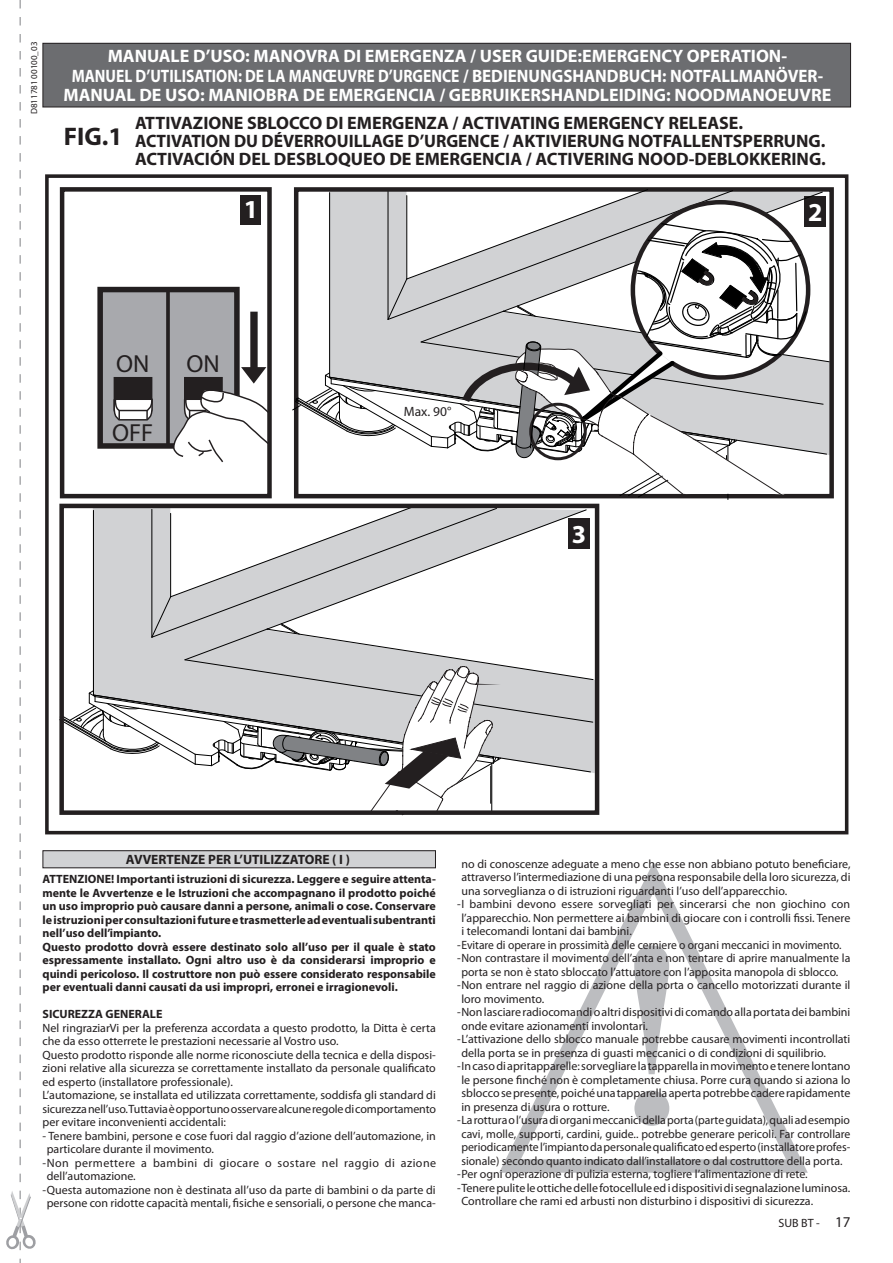
<style>
.page{position:relative;width:893px;height:1263px;background:#fff}
.page>*{position:absolute;margin:0;border:0;box-sizing:border-box;transform-origin:0 0}
.t1{font:700 25.95px "Myriad";color:#fff}
.t2{font:700 25.5px "Myriad Pro";color:#231f20}
.t3{font:24.75px "Myriad Pro";color:#231f20}
.t4{font:700 18px "Myriad Pro";color:#231f20}
.t5{font:700 18px "Myriad Pro";color:#fff}
.t6{font:700 18px "Myriad Pro";color:#fff;scale:.86 1}
.t7{font:700 13.5px "Myriad Pro";color:#231f20}
.t8{font:13.5px "Myriad Pro";color:#231f20}
.TESTO{font:12px/13.5px "Myriad Pro";color:#231f20}
.TESTO-2{font:700 12px/13.5px "Myriad Pro";color:#231f20;text-align:justify}
.TESTO-3{font:12px/13.5px "Myriad Pro";letter-spacing:.035em;color:#231f20}
.t9{font:9px "Myriad Pro";color:#231f20}
.s1{font-size:15px}
</style>
<div class="page">
<svg style="left:499px;top:862px;width:309px;height:311px"></svg>
<svg style="left:634px;top:945px;width:35px;height:181px"></svg>
<svg style="left:6px;top:0;width:30px;height:1263px"></svg>
<div style="left:43px;top:43px;width:807px;height:64px;background:#6c6d70"></div>
<div style="left:43px;top:43px;width:808px;height:64px;border:1px solid #231f20"></div>
<svg style="left:59px;top:187px;width:213px;height:312px"></svg>
<svg style="left:294px;top:187px;width:540px;height:313px;background:#5a5757"></svg>
<div style="left:45px;top:174px;width:803px;height:660px;border:4px solid #231f20"></div>
<hr style="left:728px;top:446px;width:1px;height:53px;background:#000">
<svg style="left:292px;top:189px;width:538px;height:308px"></svg>
<svg style="left:59px;top:503px;width:541px;height:313px"></svg>
<div style="left:43px;top:851px;width:392px;height:17px;background:#d1d2d4"></div>
<div style="left:43px;top:850px;width:393px;height:18px;border:1px solid #231f20"></div>
<p class="t9" style="left:28px;top:114px;width:74px;rotate:-90deg">D811781 00100_03</p>
<p class="t5" style="left:108px;top:44px;width:681px">MANUALE D’USO: MANOVRA DI EMERGENZA / USER GUIDE:EMERGENCY OPERATION-</p>
<p class="t6" style="left:72px;top:64px;width:875px">MANUEL D’UTILISATION: DE LA MANŒUVRE D’URGENCE / BEDIENUNGSHANDBUCH: NOTFALLMANÖVER-</p>
<p class="t5" style="left:64px;top:83px;width:769px">MANUAL DE USO: MANIOBRA DE EMERGENCIA / GEBRUIKERSHANDLEIDING: NOODMANOEUVRE</p>
<p class="t4" style="left:135px;top:112px;width:610px">ATTIVAZIONE SBLOCCO DI EMERGENZA / ACTIVATING EMERGENCY RELEASE.</p>
<p class="t4" style="left:135px;top:130px;width:692px">ACTIVATION DU DÉVERROUILLAGE D’URGENCE / AKTIVIERUNG NOTFALLENTSPERRUNG.</p>
<p class="t4" style="left:135px;top:148px;width:692px">ACTIVACIÓN DEL DESBLOQUEO DE EMERGENCIA / ACTIVERING NOOD-DEBLOKKERING.</p>
<p class="t2" style="left:64px;top:119px;width:60px">FIG.1</p>
<p class="t1" style="left:244px;top:196px;width:16px">1</p>
<p class="t1" style="left:808px;top:198px;width:16px">2</p>
<p class="t3" style="left:116px;top:349px;width:35px">ON</p>
<p class="t3" style="left:112px;top:417px;width:43px">OFF</p>
<p class="t3" style="left:186px;top:349px;width:35px">ON</p>
<p class="t8" style="left:404px;top:403px;width:49px">Max. 90°</p>
<p class="t1" style="left:572px;top:520px;width:16px">3</p>
<p class="t7" style="left:126px;top:851px;width:226px">AVVERTENZE PER L’UTILIZZATORE ( I )</p>
<p class="TESTO-2" style="left:43px;top:872px;width:395px">ATTENZIONE! Importanti istruzioni di sicurezza. Leggere e seguire attenta&shy;mente le Avvertenze e le Istruzioni che accompagnano il prodotto poiché un uso improprio può causare danni a persone, animali o cose. Conservare le istruzioni per consultazioni future e trasmetterle ad eventuali subentranti nell’uso dell’impianto.</p>
<p class="TESTO-2" style="left:43px;top:939px;width:395px">Questo prodotto dovrà essere destinato solo all’uso per il quale è stato espressamente installato. Ogni altro uso è da considerarsi improprio e quindi pericoloso. Il costruttore non può essere considerato responsabile per eventuali danni causati da usi impropri, erronei e irragionevoli.</p>
<p class="TESTO-2" style="left:43px;top:1007px;width:121px">SICUREZZA GENERALE</p>
<p class="TESTO" style="left:43px;top:1020px;width:395px">Nel ringraziarVi per la preferenza accordata a questo prodotto, la Ditta è certa che da esso otterrete le prestazioni necessarie al Vostro uso.</p>
<p class="TESTO" style="left:43px;top:1047px;width:395px;text-align:justify">Questo prodotto risponde alle norme riconosciute della tecnica e della disposi&shy;zioni relative alla sicurezza se correttamente installato da personale qualificato ed esperto (installatore professionale).</p>
<p class="TESTO" style="left:43px;top:1088px;width:395px;text-align:justify">L’automazione, se installata ed utilizzata correttamente, soddisfa gli standard di sicurezza nell’uso. Tuttavia è opportuno osservare alcune regole di comportamento per evitare inconvenienti accidentali:</p>
<p class="TESTO" style="left:47px;top:1128px;width:391px;text-indent:-4px">- Tenere bambini, persone e cose fuori dal raggio d’azione dell’automazione, in particolare durante il movimento.</p>
<p class="TESTO-3" style="left:47px;top:1155px;width:391px;text-indent:-4px">-Non permettere a bambini di giocare o sostare nel raggio di azione dell’automazione.</p>
<p class="TESTO" style="left:43px;top:1182px;width:395px;text-align:center">-Questa automazione non è destinata all’uso da parte di bambini o da parte di persone con ridotte capacità mentali, fisiche e sensoriali, o persone che manca-</p>
<p class="TESTO" style="left:461px;top:857px;width:391px;text-align:justify">no di conoscenze adeguate a meno che esse non abbiano potuto beneficiare, attraverso l’intermediazione di una persona responsabile della loro sicurezza, di una sorveglianza o di istruzioni riguardanti l’uso dell’apparecchio.</p>
<p class="TESTO" style="left:461px;top:897px;width:390px;text-align:justify;text-indent:-4px">-I bambini devono essere sorvegliati per sincerarsi che non giochino con l’apparecchio. Non permettere ai bambini di giocare con i controlli fissi. Tenere i telecomandi lontani dai bambini.</p>
<p class="TESTO" style="left:457px;top:938px;width:386px">-Evitare di operare in prossimità delle cerniere o organi meccanici in movimento.</p>
<p class="TESTO" style="left:461px;top:951px;width:390px;text-indent:-4px">-Non contrastare il movimento dell’anta e non tentare di aprire manualmente la porta se non è stato sbloccato l’attuatore con l’apposita manopola di sblocco.</p>
<p class="TESTO" style="left:461px;top:978px;width:390px;text-indent:-4px">-Non entrare nel raggio di azione della porta o cancello motorizzati durante il loro movimento.</p>
<p class="TESTO" style="left:461px;top:1005px;width:391px;text-indent:-4px">-Non lasciare radiocomandi o altri dispositivi di comando alla portata dei bambini onde evitare azionamenti involontari.</p>
<p class="TESTO" style="left:461px;top:1032px;width:390px;text-indent:-4px">-L’attivazione dello sblocco manuale potrebbe causare movimenti incontrollati della porta se in presenza di guasti meccanici o di condizioni di squilibrio.</p>
<p class="TESTO" style="left:461px;top:1059px;width:391px;text-align:justify;text-indent:-4px">-In caso di apritapparelle: sorvegliare la tapparella in movimento e tenere lontano le persone finché non è completamente chiusa. Porre cura quando si aziona lo sblocco se presente, poiché una tapparella aperta potrebbe cadere rapidamente in presenza di usura o rotture.</p>
<p class="TESTO" style="left:457px;top:1113px;width:395px;text-align:center">-La rottura o l’usura di organi meccanici della porta (parte guidata), quali ad esempio cavi, molle, supporti, cardini, guide.. potrebbe generare pericoli. Far controllare periodicamente l’impianto da personale qualificato ed esperto (installatore profes&shy;sionale) secondo quanto indicato dall’installatore o dal costruttore della porta.</p>
<p class="TESTO" style="left:457px;top:1167px;width:352px">-Per ogni operazione di pulizia esterna, togliere l’alimentazione di rete.</p>
<p class="TESTO" style="left:461px;top:1181px;width:390px;text-indent:-4px">-Tenere pulite le ottiche delle fotocellule ed i dispositivi di segnalazione luminosa.<br>Controllare che rami ed arbusti non disturbino i dispositivi di sicurezza.</p>
<p class="TESTO" style="left:778px;top:1216px;width:73px">SUB BT - <span class="s1">17</span></p>
</div>
